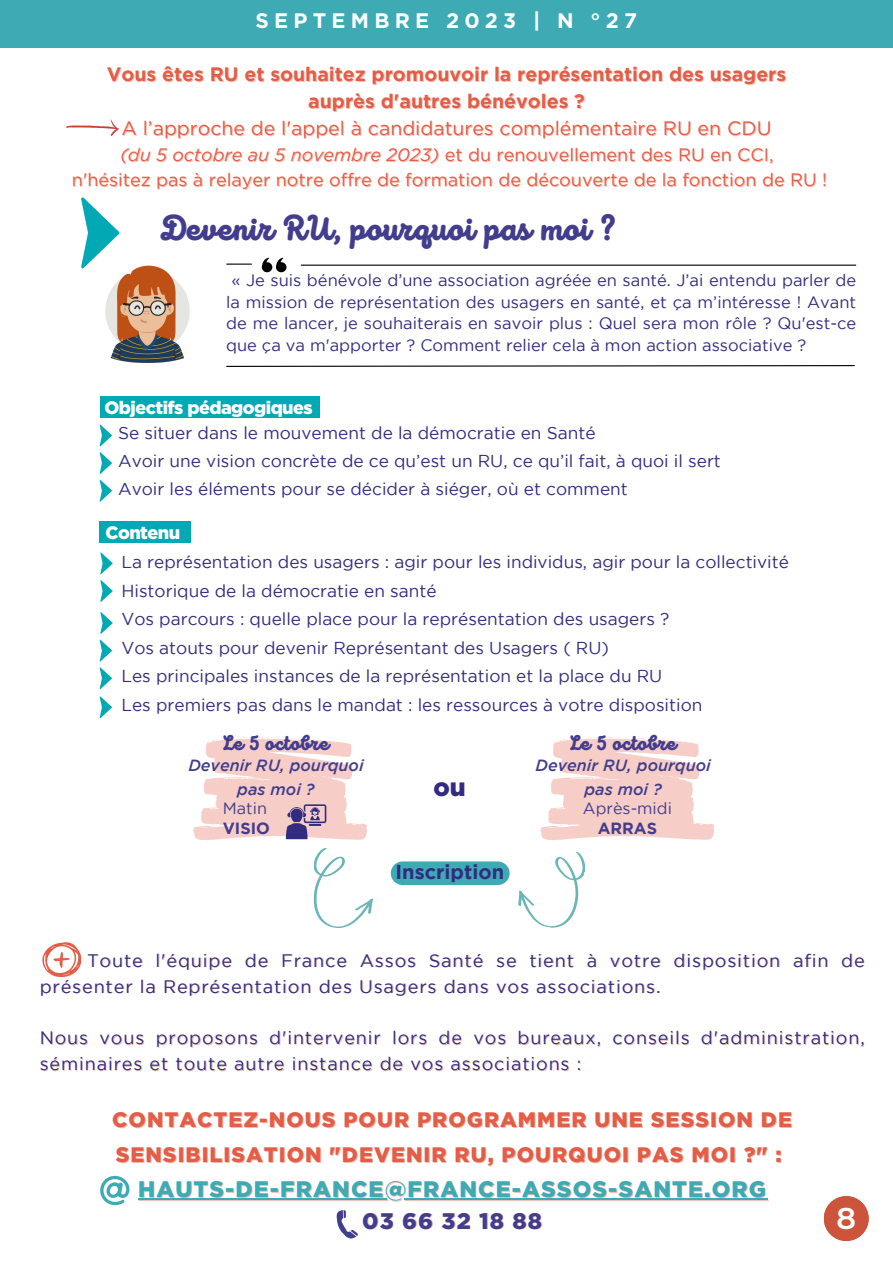
<style>
.page{position:relative;width:893px;height:1264px;background:#fff}
.page>*{position:absolute;margin:0;border:0;box-sizing:border-box;transform-origin:0 0}
.t1{font:900 34.5px "Intro Script";color:#423d8c}
.t2{font:600 30px "Montserrat";color:#fff}
.t3{font:900 25.05px "Gotham";color:#322c81}
.t4{font:900 22.5px "Gotham";letter-spacing:.05em;color:#3daab4}
.t5{font:900 22.5px "Gotham";letter-spacing:.05em;color:#423d8c}
.t6{font:900 21px/34.8px "Gotham";letter-spacing:.05em;color:#e45d46}
.t7{font:700 21px "Gotham";letter-spacing:.25em;color:#fff}
.t8{font:900 20.55px "Intro Script";letter-spacing:.01em;color:#423d8c}
.t9{font:700 20.1px "Gotham";color:#322c81}
.t10{font:700 19.5px "Gotham";color:#e45d46}
.t11{font:19.5px "Gotham";color:#e45d46}
.t12{font:18px/25.8px "Gotham";letter-spacing:.05em;color:#322c81}
.t13{font:18px "Gotham";color:#e45d46}
.t14{font:900 18px "Gotham";letter-spacing:-.03em;color:#fff}
.t15{font:17.25px "Gotham";color:#322c81}
.t16{font:16.5px/21.3px "Gotham";color:#322c81;text-align:justify}
.t17{font:italic 500 16.2px/23.9px "Gotham";color:#423d8c;text-align:center}
.t18{font:16.2px "Gotham";color:#423d8c}
.t19{font:700 16.2px "Gotham";color:#423d8c}
.s1{font-style:italic}
</style>
<div class="page">
<img style="left:0;top:0;width:892px;height:1241px">
<hr style="left:138px;top:1198px;width:629px;height:1px;background:#3daab4">
<svg style="left:100px;top:1175px;width:29px;height:30px"></svg>
<svg style="left:336px;top:1209px;width:22px;height:30px"></svg>
<svg style="left:100px;top:696px;width:12px;height:22px"></svg>
<svg style="left:42px;top:942px;width:39px;height:35px"></svg>
<svg style="left:193px;top:737px;width:174px;height:103px"></svg>
<svg style="left:513px;top:737px;width:201px;height:195px"></svg>
<div style="left:391px;top:861px;width:118px;height:24px;background:#3daab4;border-radius:12px"></div>
<svg style="left:312px;top:847px;width:63px;height:82px"></svg>
<img style="left:66px;top:120px;width:52px;height:15px">
<p class="t7" style="left:255px;top:9px;width:383px">SEPTEMBRE 2023 | N °27</p>
<p class="t10" style="left:107px;top:62px;width:680px">Vous êtes RU et souhaitez promouvoir la représentation des usagers</p>
<p class="t10" style="left:308px;top:89px;width:278px">auprès d'autres bénévoles ?</p>
<p class="t11" style="left:122px;top:116px;width:651px">A l’approche de l'appel à candidatures complémentaire RU en CDU</p>
<p class="t13" style="left:120px;top:144px;width:655px"><span class="s1">(du 5 octobre au 5 novembre 2023)</span> et du renouvellement des RU en CCI,</p>
<p class="t13" style="left:72px;top:168px;width:756px">n'hésitez pas à relayer notre offre de formation de découverte de la fonction de RU !</p>
<p class="t1" style="left:158px;top:215px;width:459px">Devenir RU, pourquoi pas moi ?</p>
<p class="t16" style="left:226px;top:271px;width:631px;text-indent:5px">« Je suis bénévole d’une association agréée en santé. J’ai entendu parler de la mission de représentation des usagers en santé, et ça m’intéresse ! Avant de me lancer, je souhaiterais en savoir plus : Quel sera mon rôle ? Qu'est-ce que ça va m'apporter ? Comment relier cela à mon action associative ?</p>
<p class="t14" style="left:104px;top:397px;width:210px">Objectifs pédagogiques</p>
<p class="t15" style="left:118px;top:426px;width:479px">Se situer dans le mouvement de la démocratie en Santé</p>
<p class="t15" style="left:118px;top:454px;width:604px">Avoir une vision concrète de ce qu’est un RU, ce qu’il fait, à quoi il sert</p>
<p class="t15" style="left:118px;top:482px;width:511px">Avoir les éléments pour se décider à siéger, où et comment</p>
<p class="t14" style="left:105px;top:522px;width:76px">Contenu</p>
<p class="t15" style="left:121px;top:555px;width:669px">La représentation des usagers : agir pour les individus, agir pour la collectivité</p>
<p class="t15" style="left:121px;top:584px;width:316px">Historique de la démocratie en santé</p>
<p class="t15" style="left:121px;top:612px;width:549px">Vos parcours : quelle place pour la représentation des usagers ?</p>
<p class="t15" style="left:121px;top:641px;width:489px">Vos atouts pour devenir Représentant des Usagers ( RU)</p>
<p class="t15" style="left:121px;top:669px;width:542px">Les principales instances de la représentation et la place du RU</p>
<p class="t15" style="left:121px;top:698px;width:582px">Les premiers pas dans le mandat : les ressources à votre disposition</p>
<p class="t8" style="left:222px;top:735px;width:109px">Le 5 octobre</p>
<p class="t17" style="left:188px;top:754px;width:177px">Devenir RU, pourquoi pas moi ?</p>
<p class="t18" style="left:223px;top:802px;width:46px">Matin</p>
<p class="t19" style="left:223px;top:822px;width:49px">VISIO</p>
<p class="t8" style="left:569px;top:735px;width:109px">Le 5 octobre</p>
<p class="t17" style="left:535px;top:754px;width:177px">Devenir RU, pourquoi</p>
<p class="t3" style="left:433px;top:773px;width:34px">ou</p>
<p class="t17" style="left:584px;top:778px;width:79px">pas moi ?</p>
<p class="t9" style="left:395px;top:864px;width:110px">Inscription</p>
<p class="t18" style="left:583px;top:802px;width:90px">Après-midi</p>
<p class="t19" style="left:597px;top:822px;width:61px">ARRAS</p>
<p class="t12" style="left:40px;top:948px;width:826px;text-indent:47px">Toute l'équipe de France Assos Santé se tient à votre disposition afin de présenter la Représentation des Usagers dans vos associations.</p>
<p class="t12" style="left:40px;top:1026px;width:826px">Nous vous proposons d'intervenir lors de vos bureaux, conseils d'administration, séminaires et toute autre instance de vos associations :</p>
<p class="t6" style="left:112px;top:1102px;width:681px">CONTACTEZ-NOUS POUR PROGRAMMER UNE SESSION DE<br>SENSIBILISATION "DEVENIR RU, POURQUOI PAS MOI ?" :</p>
<p class="t4" style="left:138px;top:1176px;width:629px">HAUTS-DE-FRANCE@FRANCE-ASSOS-SANTE.ORG</p>
<p class="t5" style="left:362px;top:1207px;width:181px">03 66 32 18 88</p>
<p class="t2" style="left:836px;top:1200px;width:21px">8</p>
<p class="t2" style="left:837px;top:1200px;width:19px">2</p>
</div>
